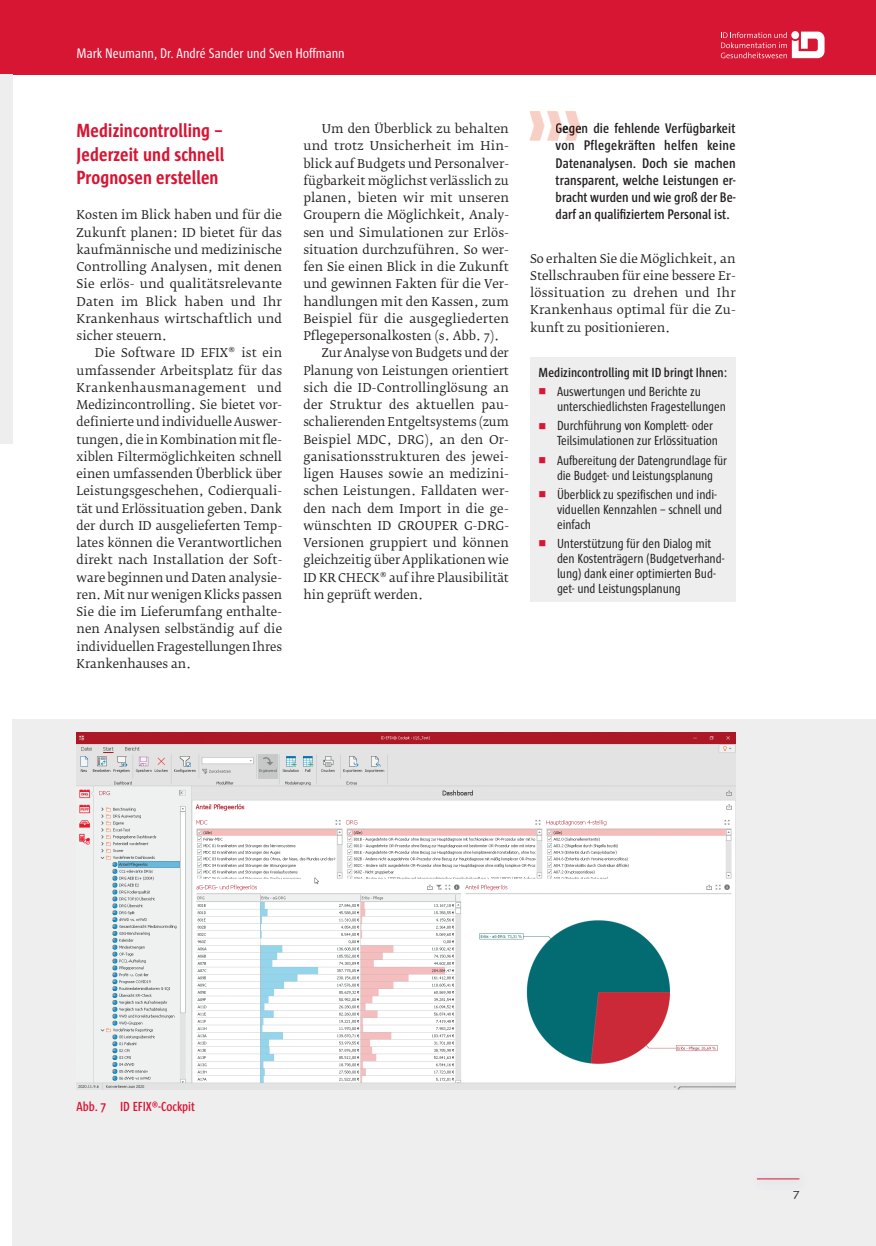
<style>
.page{position:relative;width:876px;height:1246px;background:#fff}
.page>*{position:absolute;margin:0;border:0;box-sizing:border-box;transform-origin:0 0}
.t1{font:43.5px "Zapf Dingbats ITC";color:#f7cfc4}
.t2{font:700 19.5px/23.4px "Sun Cd";letter-spacing:.005em;color:#d71634;text-align:justify}
.t3{font:600 14.25px/17.2px "Sun Cd";color:#231f20;text-align:justify}
.t4{font:14.25px "Sun Cd";color:#fff}
.t5{font:13.5px/15px "Sun Cd";letter-spacing:-.005em;color:#231f20}
.t6{font:600 13.5px "Sun Cd";letter-spacing:.005em;color:#231f20}
.t7{font:600 13.5px "Sun Cd";color:#d71634}
.t8{font:13.5px "Fedra Serif B Pro";color:#231f20}
.t9{font:12px/17.2px "Fedra Serif B Pro";color:#231f20;text-align:justify}
.t10{font:12px "Fedra Serif B Pro";letter-spacing:.02em;color:#231f20}
.s1{color:#d71634}
</style>
<div class="page">
<div style="left:0;top:0;width:13px;height:74px;background:#d71634"></div>
<div style="left:13px;top:0;width:863px;height:74px;background:#d71634"></div>
<svg style="left:721px;top:32px;width:103px;height:26px"></svg>
<div style="left:530px;top:358px;width:206px;height:244px;background:#eeeeef"></div>
<svg style="left:556px;top:123px;width:24px;height:13px"></svg>
<svg style="left:556px;top:140px;width:20px;height:1px"></svg>
<div style="left:0;top:74px;width:13px;height:370px;background:#eeeeef"></div>
<div style="left:13px;top:720px;width:863px;height:526px;background:#eeeeef"></div>
<img style="left:77px;top:732px;width:659px;height:357px">
<img style="left:756px;top:1178px;width:44px;height:2px">
<hr style="left:757px;top:1178px;width:42px;height:1px;background:#d71634">
<p class="t4" style="left:77px;top:46px;width:270px">Mark Neumann, Dr. André Sander und Sven Hoffmann</p>
<h2 class="t2" style="left:77px;top:119px;width:149px">Medizincontrolling – Jederzeit und schnell Prognosen erstellen</h2>
<p class="t9" style="left:77px;top:207px;width:207px">Kosten im Blick haben und für die Zukunft planen: ID bietet für das kaufmännische und medizinische Controlling Analysen, mit denen Sie erlös- und qualitätsrelevante Daten im Blick haben und Ihr Krankenhaus wirtschaftlich und sicher steuern.</p>
<p class="t9" style="left:77px;top:345px;width:207px;text-indent:18px">Die Software ID EFIX® ist ein umfassender Arbeitsplatz für das Krankenhausmanagement und Medizincontrolling. Sie bietet vor&shy;definierte und individuelle Auswer&shy;tungen, die in Kombination mit fle&shy;xiblen Filtermöglichkeiten schnell einen umfassenden Überblick über Leistungsgeschehen, Codierquali&shy;tät und Erlössituation geben. Dank der durch ID ausgelieferten Temp&shy;lates können die Verantwortlichen direkt nach Installation der Soft&shy;ware beginnen und Daten analysie&shy;ren. Mit nur wenigen Klicks passen Sie die im Lieferumfang enthalte&shy;nen Analysen selbständig auf die individuellen Fragestellungen Ihres Krankenhauses an.</p>
<p class="t9" style="left:322px;top:120px;width:189px">Um den Überblick zu behalten</p>
<p class="t9" style="left:303px;top:138px;width:207px">und trotz Unsicherheit im Hin-</p>
<p class="t9" style="left:303px;top:155px;width:207px">blick auf Budgets und Personalver-</p>
<p class="t9" style="left:303px;top:172px;width:207px">fügbarkeit möglichst verlässlich zu</p>
<p class="t9" style="left:303px;top:189px;width:207px">planen, bieten wir mit unseren</p>
<p class="t9" style="left:303px;top:207px;width:207px">Groupern die Möglichkeit, Analy-</p>
<p class="t9" style="left:303px;top:224px;width:207px">sen und Simulationen zur Erlös-</p>
<p class="t9" style="left:303px;top:241px;width:207px">situation durchzuführen. So wer-</p>
<p class="t9" style="left:303px;top:258px;width:207px">fen Sie einen Blick in die Zukunft</p>
<p class="t9" style="left:303px;top:276px;width:207px">und gewinnen Fakten für die Ver-</p>
<p class="t9" style="left:303px;top:293px;width:207px">handlungen mit den Kassen, zum</p>
<p class="t9" style="left:303px;top:310px;width:207px">Beispiel für die ausgegliederten</p>
<p class="t9" style="left:303px;top:327px;width:197px">Pflegepersonalkosten (s. Abb. 7).</p>
<p class="t9" style="left:322px;top:345px;width:189px">Zur Analyse von Budgets und der</p>
<p class="t9" style="left:303px;top:362px;width:207px">Planung von Leistungen orientiert</p>
<p class="t9" style="left:303px;top:379px;width:207px">sich die ID-Controllinglösung an</p>
<p class="t10" style="left:303px;top:398px;width:207px">der Struktur des aktuellen pau-</p>
<p class="t9" style="left:303px;top:414px;width:207px">schalierenden Entgeltsystems (zum</p>
<p class="t9" style="left:303px;top:431px;width:207px">Beispiel MDC, DRG), an den Or-</p>
<p class="t9" style="left:303px;top:448px;width:207px">ganisationsstrukturen des jewei-</p>
<p class="t9" style="left:303px;top:465px;width:207px">ligen Hauses sowie an medizini-</p>
<p class="t9" style="left:303px;top:483px;width:207px">schen Leistungen. Falldaten wer-</p>
<p class="t9" style="left:303px;top:500px;width:207px">den nach dem Import in die ge-</p>
<p class="t9" style="left:303px;top:517px;width:207px">wünschten ID GROUPER G-DRG-</p>
<p class="t9" style="left:303px;top:534px;width:207px">Versionen gruppiert und können</p>
<p class="t9" style="left:303px;top:552px;width:207px">gleichzeitig über Applikationen wie</p>
<p class="t9" style="left:303px;top:569px;width:207px">ID KR CHECK® auf ihre Plausibilität</p>
<p class="t9" style="left:303px;top:586px;width:122px">hin geprüft werden.</p>
<h1 class="t1" style="left:528px;top:105px;width:55px">❱❱❱</h1>
<p class="t3" style="left:556px;top:120px;width:181px">Gegen die fehlende Verfügbarkeit von Pflegekräften helfen keine</p>
<p class="t3" style="left:556px;top:154px;width:182px">Datenanalysen. Doch sie machen transparent, welche Leistungen er&shy;bracht wurden und wie groß der Be&shy;darf an qualifiziertem Personal ist.</p>
<p class="t9" style="left:530px;top:250px;width:207px">So erhalten Sie die Möglichkeit, an Stellschrauben für eine bessere Er&shy;lössituation zu drehen und Ihr Krankenhaus optimal für die Zu&shy;kunft zu positionieren.</p>
<p class="t6" style="left:539px;top:365px;width:190px">Medizincontrolling mit ID bringt Ihnen:</p>
<p class="t5" style="left:557px;top:384px;width:170px;text-indent:-18px"><span class="s1">■</span> Auswertungen und Berichte zu unterschiedlichsten Fragestellungen</p>
<p class="t5" style="left:557px;top:418px;width:162px;text-indent:-18px"><span class="s1">■</span> Durchführung von Komplett- oder<br>Teilsimulationen zur Erlössituation</p>
<p class="t5" style="left:539px;top:453px;width:190px;text-align:center"><span class="s1">■</span> Aufbereitung der Datengrundlage für die Budget- und Leistungsplanung</p>
<p class="t5" style="left:557px;top:487px;width:167px;text-indent:-18px"><span class="s1">■</span> Überblick zu spezifischen und indi&shy;viduellen Kennzahlen – schnell und einfach</p>
<p class="t5" style="left:557px;top:536px;width:169px;text-indent:-18px"><span class="s1">■</span> Unterstützung für den Dialog mit den Kostenträgern (Budgetverhand&shy;lung) dank einer optimierten Bud&shy;get- und Leistungsplanung</p>
<p class="t7" style="left:77px;top:1099px;width:120px">Abb. 7 ID EFIX®-Cockpit</p>
<p class="t8" style="left:793px;top:1186px;width:8px">7</p>
</div>
